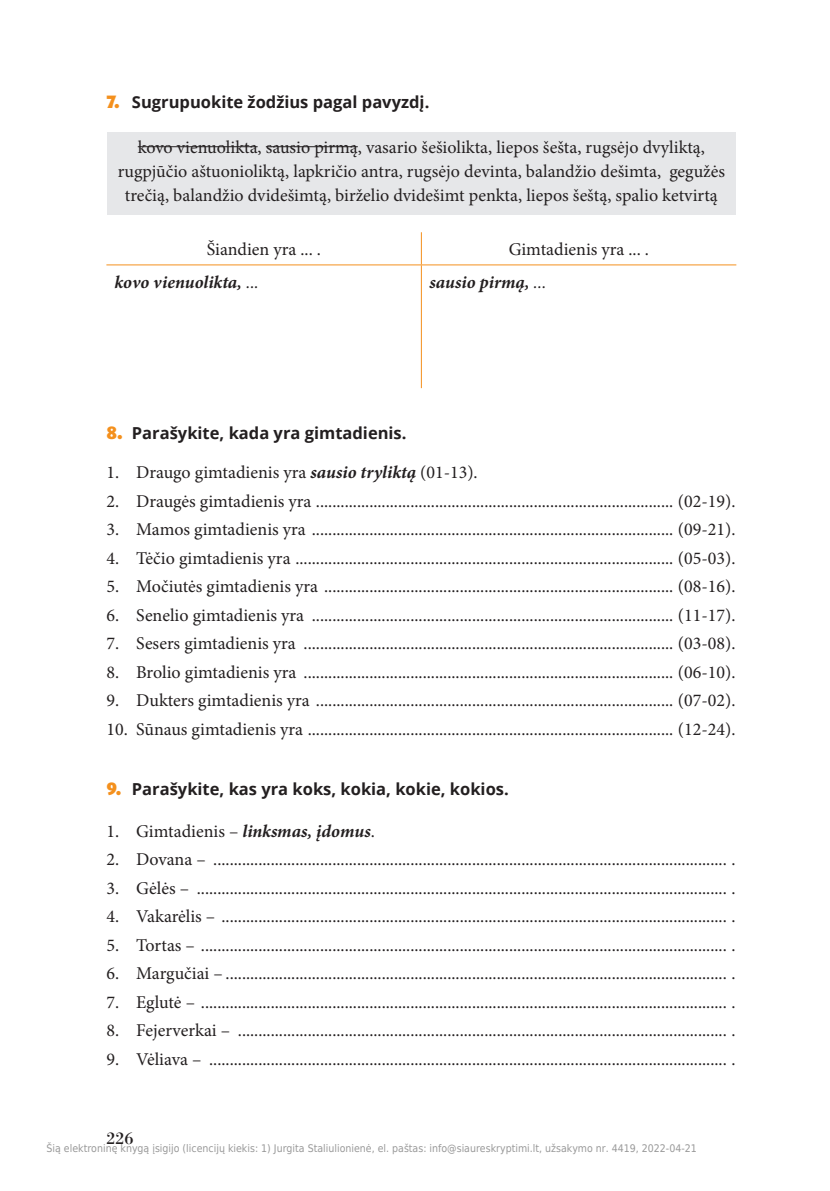
<style>
.page{position:relative;width:830px;height:1191px;background:#fff}
.page>*{position:absolute;margin:0;border:0;box-sizing:border-box;transform-origin:0 0}
.t1{font:18px/24px "Minion Pro";color:#231f20;text-align:center}
.t2{font:italic 700 18px "Minion Pro";letter-spacing:-.005em;color:#231f20}
.t3{font:18px "Bodoni Std";color:#231f20}
.t4{font:700 16.5px "Open Sans";color:#231f20}
.t5{font:10.5px "DejaVu Sans Condensed";color:#999}
.s1{font-family:"Dax Pro";font-weight:900;font-size:18px;color:#f4901d}
.s2{font-weight:400}
.s3{font-weight:700;font-style:italic}
</style>
<div class="page">
<div style="left:107px;top:132px;width:628px;height:83px;background:#e6e7e9"></div>
<hr style="left:138px;top:146px;width:119px;height:1px;background:#231f20">
<hr style="left:266px;top:146px;width:91px;height:1px;background:#231f20">
<hr style="left:421px;top:232px;width:1px;height:32px;background:#f4901d">
<hr style="left:106px;top:264px;width:315px;height:1px;background:#f4901d">
<hr style="left:421px;top:264px;width:315px;height:1px;background:#f4901d">
<hr style="left:421px;top:265px;width:1px;height:123px;background:#f4901d">
<p class="t4" style="left:106px;top:90px;width:324px"><span class="s1">7.</span> Sugrupuokite žodžius pagal pavyzdį.</p>
<p class="t1" style="left:118px;top:135px;width:608px">kovo vienuolikta, sausio pirmą, vasario šešiolikta, liepos šešta, rugsėjo dvyliktą, rugpjūčio aštuonioliktą, lapkričio antra, rugsėjo devinta, balandžio dešimta, gegužės trečią, balandžio dvidešimtą, birželio dvidešimt penkta, liepos šeštą, spalio ketvirtą</p>
<p class="t1" style="left:207px;top:237px;width:116px">Šiandien yra ... .</p>
<p class="t1" style="left:508px;top:237px;width:142px">Gimtadienis yra ... .</p>
<p class="t2" style="left:114px;top:269px;width:146px">kovo vienuolikta, <span class="s2">...</span></p>
<p class="t2" style="left:429px;top:269px;width:118px">sausio pirmą, <span class="s2">...</span></p>
<p class="t4" style="left:106px;top:421px;width:301px"><span class="s1">8.</span> Parašykite, kada yra gimtadienis.</p>
<p class="t1" style="left:106px;top:460px;width:372px">1. Draugo gimtadienis yra <span class="s3">sausio tryliktą</span> (01-13).</p>
<p class="t1" style="left:106px;top:489px;width:630px">2. Draugės gimtadienis yra ....................................................................................... (02-19).</p>
<p class="t1" style="left:106px;top:517px;width:630px">3. Mamos gimtadienis yra ........................................................................................ (09-21).</p>
<p class="t1" style="left:106px;top:546px;width:630px">4. Tėčio gimtadienis yra ............................................................................................ (05-03).</p>
<p class="t1" style="left:106px;top:574px;width:630px">5. Močiutės gimtadienis yra ..................................................................................... (08-16).</p>
<p class="t1" style="left:106px;top:603px;width:630px">6. Senelio gimtadienis yra ........................................................................................ (11-17).</p>
<p class="t1" style="left:106px;top:631px;width:630px">7. Sesers gimtadienis yra .......................................................................................... (03-08).</p>
<p class="t1" style="left:106px;top:660px;width:630px">8. Brolio gimtadienis yra .......................................................................................... (06-10).</p>
<p class="t1" style="left:106px;top:688px;width:630px">9. Dukters gimtadienis yra ....................................................................................... (07-02).</p>
<p class="t1" style="left:106px;top:717px;width:630px">10. Sūnaus gimtadienis yra ......................................................................................... (12-24).</p>
<p class="t4" style="left:106px;top:777px;width:404px"><span class="s1">9.</span> Parašykite, kas yra koks, kokia, kokie, kokios.</p>
<p class="t1" style="left:106px;top:819px;width:270px">1. Gimtadienis – <span class="s3">linksmas, įdomus</span>.</p>
<p class="t1" style="left:106px;top:847px;width:630px">2. Dovana – ............................................................................................................................. .</p>
<p class="t1" style="left:106px;top:876px;width:630px">3. Gėlės – ................................................................................................................................. .</p>
<p class="t1" style="left:106px;top:904px;width:630px">4. Vakarėlis – ........................................................................................................................... .</p>
<p class="t1" style="left:106px;top:933px;width:630px">5. Tortas – ................................................................................................................................ .</p>
<p class="t1" style="left:106px;top:961px;width:630px">6. Margučiai – .......................................................................................................................... .</p>
<p class="t1" style="left:106px;top:990px;width:630px">7. Eglutė – ................................................................................................................................ .</p>
<p class="t1" style="left:106px;top:1018px;width:630px">8. Fejerverkai – ....................................................................................................................... .</p>
<p class="t1" style="left:106px;top:1047px;width:630px">9. Vėliava – .............................................................................................................................. .</p>
<p class="t3" style="left:106px;top:1127px;width:28px">226</p>
<p class="t5" style="left:46px;top:1141px;width:651px">Šią elektroninę knygą įsigijo (licencijų kiekis: 1) Jurgita Staliulionienė, el. paštas: info@siaureskryptimi.lt, užsakymo nr. 4419, 2022-04-21</p>
</div>
